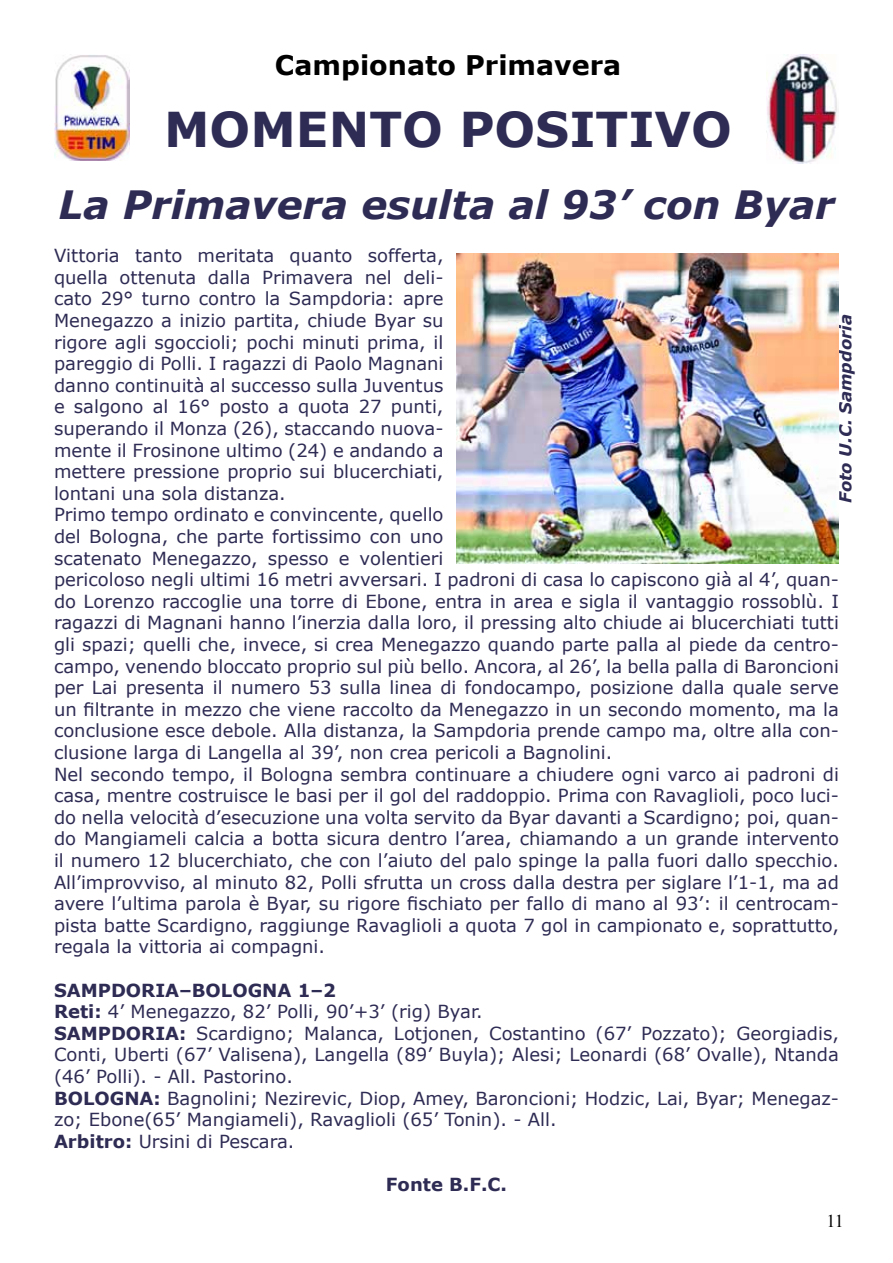
<style>
.page{position:relative;width:893px;height:1263px;background:#fff}
.page>*{position:absolute;margin:0;border:0;box-sizing:border-box;transform-origin:0 0}
.t1{font:700 48px "Verdana";color:#2e2b54}
.t2{font:italic 700 39px "Verdana";color:#2e2b54}
.t3{font:700 27px "Verdana";color:#000}
.t4{font:18px/21.6px "Verdana";color:#2e2b54}
.t5{font:700 18px "Verdana";color:#2e2b54}
.t6{font:18px "Times New Roman";color:#000}
.t7{font:italic 700 16.5px "Verdana";color:#2e2b54}
.s1{font-weight:700}
</style>
<div class="page">
<img style="left:767px;top:54px;width:70px;height:109px">
<img style="left:54px;top:55px;width:75px;height:105px">
<img style="left:456px;top:253px;width:383px;height:311px">
<h3 class="t3" style="left:275px;top:46px;width:348px">Campionato Primavera</h3>
<h1 class="t1" style="left:164px;top:95px;width:569px">MOMENTO POSITIVO</h1>
<h2 class="t2" style="left:59px;top:177px;width:777px">La Primavera esulta al 93’ con Byar</h2>
<p class="t4" style="left:54px;top:245px;width:786px">Vittoria tanto meritata quanto sofferta,<br>quella ottenuta dalla Primavera nel deli-<br>cato 29° turno contro la Sampdoria: apre<br>Menegazzo a inizio partita, chiude Byar su<br>rigore agli sgoccioli; pochi minuti prima, il<br>pareggio di Polli. I ragazzi di Paolo Magnani<br>danno continuità al successo sulla Juventus<br>e salgono al 16° posto a quota 27 punti,<br>superando il Monza (26), staccando nuova-<br>mente il Frosinone ultimo (24) e andando a<br>mettere pressione proprio sui blucerchiati,<br>lontani una sola distanza.<br>Primo tempo ordinato e convincente, quello<br>del Bologna, che parte fortissimo con uno<br>scatenato Menegazzo, spesso e volentieri<br>pericoloso negli ultimi 16 metri avversari. I padroni di casa lo capiscono già al 4’, quan&shy;do Lorenzo raccoglie una torre di Ebone, entra in area e sigla il vantaggio rossoblù. I ragazzi di Magnani hanno l’inerzia dalla loro, il pressing alto chiude ai blucerchiati tutti gli spazi; quelli che, invece, si crea Menegazzo quando parte palla al piede da centro&shy;campo, venendo bloccato proprio sul più bello. Ancora, al 26’, la bella palla di Baroncioni per Lai presenta il numero 53 sulla linea di fondocampo, posizione dalla quale serve un filtrante in mezzo che viene raccolto da Menegazzo in un secondo momento, ma la conclusione esce debole. Alla distanza, la Sampdoria prende campo ma, oltre alla con&shy;clusione larga di Langella al 39’, non crea pericoli a Bagnolini.<br>Nel secondo tempo, il Bologna sembra continuare a chiudere ogni varco ai padroni di casa, mentre costruisce le basi per il gol del raddoppio. Prima con Ravaglioli, poco luci&shy;do nella velocità d’esecuzione una volta servito da Byar davanti a Scardigno; poi, quan&shy;do Mangiameli calcia a botta sicura dentro l’area, chiamando a un grande intervento il numero 12 blucerchiato, che con l’aiuto del palo spinge la palla fuori dallo specchio.<br>All’improvviso, al minuto 82, Polli sfrutta un cross dalla destra per siglare l’1-1, ma ad avere l’ultima parola è Byar, su rigore fischiato per fallo di mano al 93’: il centrocam&shy;pista batte Scardigno, raggiunge Ravaglioli a quota 7 gol in campionato e, soprattutto, regala la vittoria ai compagni.</p>
<p class="t4" style="left:54px;top:979px;width:786px"><span class="s1">SAMPDORIA–BOLOGNA 1–2<br>Reti:</span> 4’ Menegazzo, 82’ Polli, 90’+3’ (rig) Byar.<br><span class="s1">SAMPDORIA:</span> Scardigno; Malanca, Lotjonen, Costantino (67’ Pozzato); Georgiadis, Conti, Uberti (67’ Valisena), Langella (89’ Buyla); Alesi; Leonardi (68’ Ovalle), Ntanda (46’ Polli). - All. Pastorino.<br><span class="s1">BOLOGNA:</span> Bagnolini; Nezirevic, Diop, Amey, Baroncioni; Hodzic, Lai, Byar; Menegaz&shy;zo; Ebone(65’ Mangiameli), Ravaglioli (65’ Tonin). - All.<br><span class="s1">Arbitro:</span> Ursini di Pescara.</p>
<p class="t5" style="left:386px;top:1172px;width:123px">Fonte B.F.C.</p>
<p class="t7" style="left:834px;top:503px;width:190px;rotate:-90deg">Foto U.C. Sampdoria</p>
<p class="t6" style="left:826px;top:1209px;width:19px">11</p>
</div>
